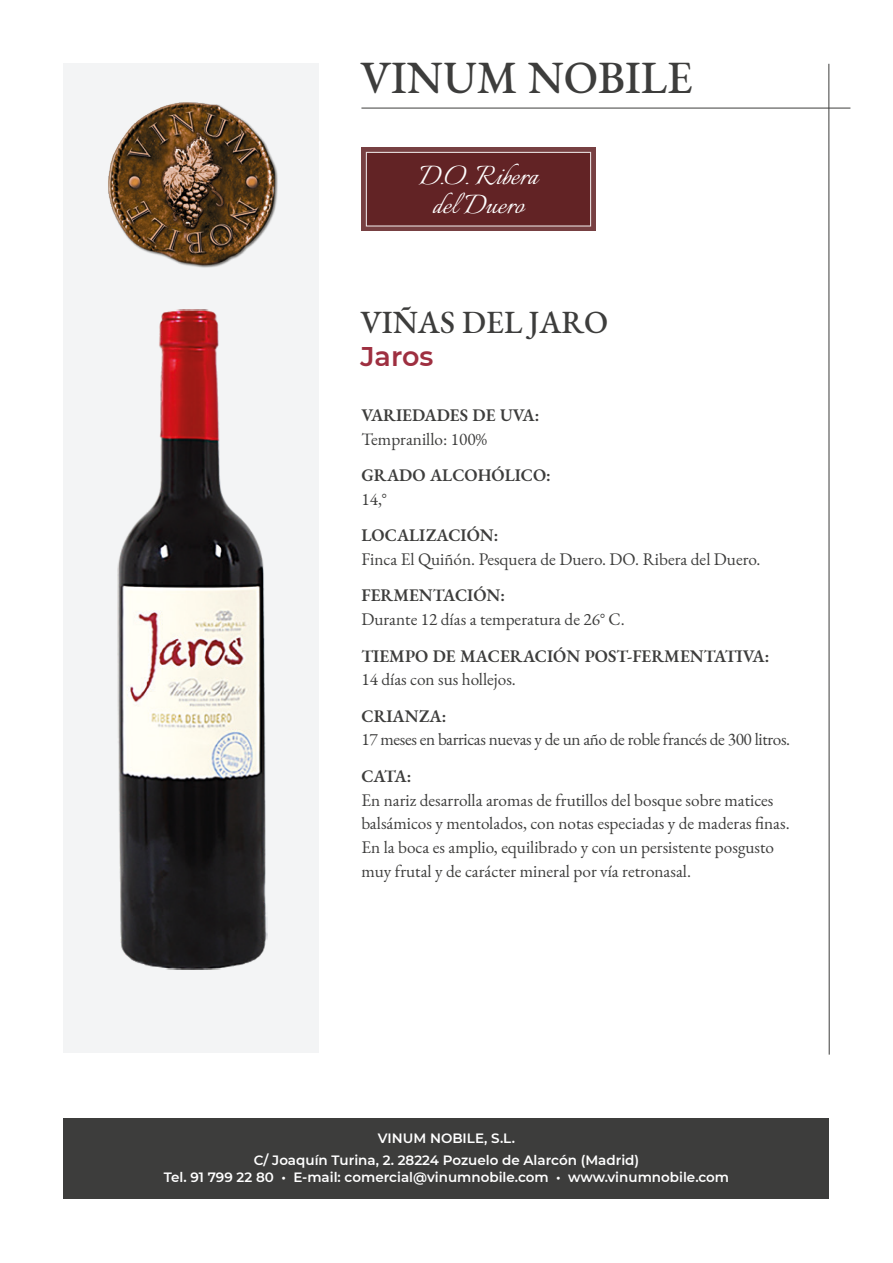
<style>
.page{position:relative;width:893px;height:1263px;background:#fff}
.page>*{position:absolute;margin:0;border:0;box-sizing:border-box;transform-origin:0 0}
.t1{font:500 45px "EB Garamond";color:#3d3d3c}
.t2{font:33.45px "Italianno";color:#fff}
.t3{font:500 31.5px "EB Garamond";color:#3d3d3c}
.t4{font:600 27px "Montserrat";color:#9e2f40}
.t5{font:17.25px/23.7px "EB Garamond";color:#3d3d3c}
.t6{font:600 17.25px "EB Garamond";color:#3d3d3c}
.t7{font:17.25px "EB Garamond";letter-spacing:-.02em;color:#3d3d3c}
.t8{font:600 13.5px "Montserrat";color:#fff}
</style>
<div class="page">
<svg style="left:361px;top:147px;width:234px;height:84px;background:#794345"></svg>
<div style="left:366px;top:152px;width:225px;height:75px;background:#5f1e20;border:1px solid #fff"></div>
<div style="left:64px;top:64px;width:255px;height:989px;background:#f3f4f5"></div>
<img style="left:117px;top:309px;width:151px;height:661px">
<div style="left:64px;top:1118px;width:765px;height:81px;background:#3d3d3c"></div>
<img style="left:108px;top:102px;width:170px;height:166px">
<hr style="left:829px;top:64px;width:1px;height:990px;background:#3d3d3c">
<hr style="left:361px;top:108px;width:489px;height:1px;background:#3d3d3c">
<p class="t1" style="left:360px;top:49px;width:334px">VINUM NOBILE</p>
<p class="t2" style="left:419px;top:157px;width:121px">D.O. Ribera</p>
<p class="t2" style="left:433px;top:186px;width:93px">del Duero</p>
<p class="t3" style="left:360px;top:302px;width:249px">VIÑAS DEL JARO</p>
<p class="t4" style="left:360px;top:337px;width:75px">Jaros</p>
<p class="t6" style="left:361px;top:404px;width:179px">VARIEDADES DE UVA:</p>
<p class="t5" style="left:361px;top:427px;width:127px">Tempranillo: 100%</p>
<p class="t6" style="left:361px;top:464px;width:191px">GRADO ALCOHÓLICO:</p>
<p class="t5" style="left:361px;top:487px;width:27px">14,°</p>
<p class="t6" style="left:361px;top:524px;width:138px">LOCALIZACIÓN:</p>
<p class="t5" style="left:361px;top:547px;width:401px">Finca El Quiñón. Pesquera de Duero. DO. Ribera del Duero.</p>
<p class="t6" style="left:361px;top:584px;width:145px">FERMENTACIÓN:</p>
<p class="t5" style="left:361px;top:607px;width:265px">Durante 12 días a temperatura de 26° C.</p>
<p class="t6" style="left:361px;top:645px;width:409px">TIEMPO DE MACERACIÓN POST-FERMENTATIVA:</p>
<p class="t5" style="left:361px;top:668px;width:156px">14 días con sus hollejos.</p>
<p class="t6" style="left:361px;top:705px;width:87px">CRIANZA:</p>
<p class="t7" style="left:361px;top:728px;width:430px">17 meses en barricas nuevas y de un año de roble francés de 300 litros.</p>
<p class="t6" style="left:361px;top:765px;width:52px">CATA:</p>
<p class="t5" style="left:361px;top:788px;width:430px">En nariz desarrolla aromas de frutillos del bosque sobre matices balsámicos y mentolados, con notas especiadas y de maderas finas.<br>En la boca es amplio, equilibrado y con un persistente posgusto muy frutal y de carácter mineral por vía retronasal.</p>
<p class="t8" style="left:378px;top:1129px;width:139px">VINUM NOBILE, S.L.</p>
<p class="t8" style="left:254px;top:1150px;width:387px">C/ Joaquín Turina, 2. 28224 Pozuelo de Alarcón (Madrid)</p>
<p class="t8" style="left:164px;top:1167px;width:567px">Tel. 91 799 22 80 • E-mail: comercial@vinumnobile.com • www.vinumnobile.com</p>
</div>
